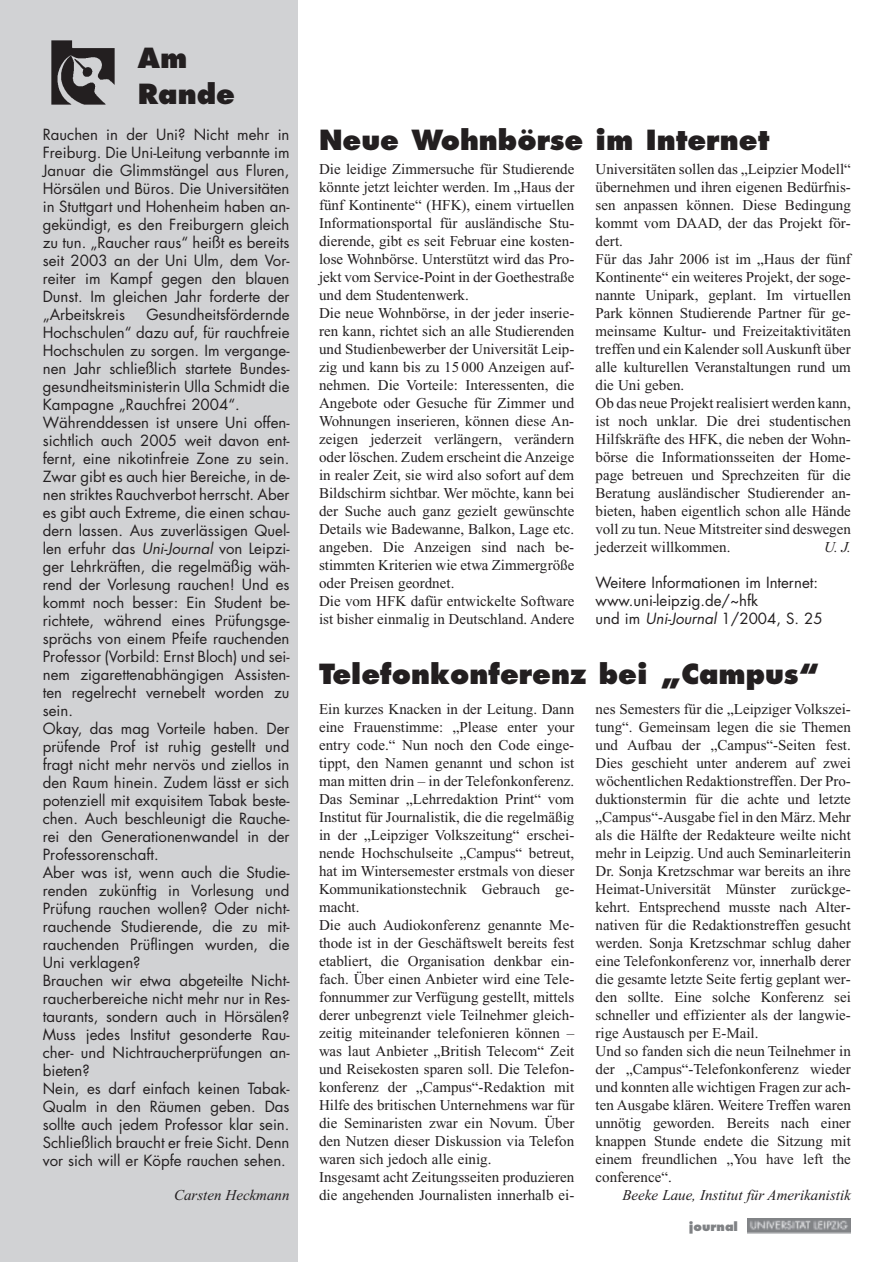
<style>
.page{position:relative;width:893px;height:1262px;background:#fff}
.page>*{position:absolute;margin:0;border:0;box-sizing:border-box;transform-origin:0 0}
.t1{font:800 27px/36px "Futura";color:#231f20}
.t2{font:15px/18px "Times New Roman";color:#231f20}
.t3{font:15px/18px "Futura";color:#231f20}
.t4{font:italic 15px "Times New Roman";color:#231f20}
.t5{font:800 12px "Futura";color:#808285}
.s1{font-style:italic}
</style>
<div class="page">
<div style="left:747px;top:1218px;width:103px;height:16px;background:#c7c8ca"></div>
<img style="left:747px;top:1218px;width:103px;height:15px">
<div style="left:0;top:0;width:298px;height:1261px;background:#d1d2d4"></div>
<img style="left:51px;top:41px;width:64px;height:63px">
<h1 class="t1" style="left:138px;top:42px;width:99px">Am<br>Rande</h1>
<p class="t3" style="left:43px;top:127px;width:248px;text-align:justify">Rauchen in der Uni? Nicht mehr in Freiburg. Die Uni-Leitung verbannte im Januar die Glimmstängel aus Fluren, Hörsälen und Büros. Die Universitäten in Stuttgart und Hohenheim haben an&shy;gekündigt, es den Freiburgern gleich zu tun. „Raucher raus“ heißt es bereits seit 2003 an der Uni Ulm, dem Vor&shy;reiter im Kampf gegen den blauen Dunst. Im gleichen Jahr forderte der „Arbeitskreis</p>
<p class="t3" style="left:43px;top:307px;width:248px;text-indent:104px">Gesundheitsfördernde Hochschulen“ dazu auf, für rauchfreie Hochschulen zu sorgen. Im vergange&shy;nen Jahr schließlich startete Bundes&shy;gesundheitsministerin Ulla Schmidt die Kampagne „Rauchfrei 2004“.<br>Währenddessen ist unsere Uni offen&shy;sichtlich auch 2005 weit davon ent&shy;fernt, eine nikotinfreie Zone zu sein.<br>Zwar gibt es auch hier Bereiche, in de&shy;nen striktes Rauchverbot herrscht. Aber es gibt auch Extreme, die einen schau&shy;dern lassen. Aus zuverlässigen Quel&shy;len erfuhr das <span class="s1">Uni-Journal</span> von Leipzi&shy;ger Lehrkräften, die regelmäßig wäh&shy;rend der Vorlesung rauchen! Und es kommt noch besser: Ein Student be&shy;richtete, während eines Prüfungsge&shy;sprächs von einem Pfeife rauchenden Professor (Vorbild: Ernst Bloch) und sei&shy;nem zigarettenabhängigen Assisten&shy;ten regelrecht vernebelt worden zu sein.<br>Okay, das mag Vorteile haben. Der prüfende Prof ist ruhig gestellt und fragt nicht mehr nervös und ziellos in den Raum hinein. Zudem lässt er sich potenziell mit exquisitem Tabak beste&shy;chen. Auch beschleunigt die Rauche&shy;rei den Generationenwandel in der Professorenschaft.<br>Aber was ist, wenn auch die Studie&shy;renden zukünftig in Vorlesung und Prüfung rauchen wollen? Oder nicht&shy;rauchende Studierende, die zu mit&shy;rauchenden Prüflingen wurden, die Uni verklagen?<br>Brauchen wir etwa abgeteilte Nicht&shy;raucherbereiche nicht mehr nur in Res&shy;taurants, sondern auch in Hörsälen?<br>Muss jedes Institut gesonderte Rau&shy;cher- und Nichtraucherprüfungen an&shy;bieten?<br>Nein, es darf einfach keinen Tabak-Qualm in den Räumen geben. Das sollte auch jedem Professor klar sein.<br>Schließlich braucht er freie Sicht. Denn vor sich will er Köpfe rauchen sehen.</p>
<p class="t4" style="left:174px;top:1190px;width:117px">Carsten Heckmann</p>
<h1 class="t1" style="left:319px;top:123px;width:452px">Neue Wohnbörse im Internet</h1>
<p class="t2" style="left:319px;top:161px;width:257px">Die leidige Zimmersuche für Studierende könnte jetzt leichter werden. Im „Haus der fünf Kontinente“ (HFK), einem virtuellen Informationsportal für ausländische Stu&shy;dierende, gibt es seit Februar eine kosten&shy;lose Wohnbörse. Unterstützt wird das Pro&shy;jekt vom Service-Point in der Goethestraße und dem Studentenwerk.<br>Die neue Wohnbörse, in der jeder inserie&shy;ren kann, richtet sich an alle Studierenden und Studienbewerber der Universität Leip&shy;zig und kann bis zu 15 000 Anzeigen auf&shy;nehmen. Die Vorteile: Interessenten, die Angebote oder Gesuche für Zimmer und Wohnungen inserieren, können diese An&shy;zeigen jederzeit verlängern, verändern oder löschen. Zudem erscheint die Anzeige in realer Zeit, sie wird also sofort auf dem Bildschirm sichtbar. Wer möchte, kann bei der Suche auch ganz gezielt gewünschte Details wie Badewanne, Balkon, Lage etc. angeben. Die Anzeigen sind nach be&shy;stimmten Kriterien wie etwa Zimmergröße oder Preisen geordnet.<br>Die vom HFK dafür entwickelte Software ist bisher einmalig in Deutschland. Andere</p>
<p class="t2" style="left:595px;top:161px;width:257px">Universitäten sollen das „Leipzier Modell“ übernehmen und ihren eigenen Bedürfnis&shy;sen anpassen können. Diese Bedingung kommt vom DAAD, der das Projekt för&shy;dert.<br>Für das Jahr 2006 ist im „Haus der fünf Kontinente“ ein weiteres Projekt, der soge&shy;nannte Unipark, geplant. Im virtuellen Park können Studierende Partner für ge&shy;meinsame Kultur- und Freizeitaktivitäten treffen und ein Kalender soll Auskunft über alle kulturellen Veranstaltungen rund um die Uni geben.<br>Ob das neue Projekt realisiert werden kann, ist noch unklar. Die drei studentischen Hilfskräfte des HFK, die neben der Wohn&shy;börse die Informationsseiten der Home&shy;page betreuen und Sprechzeiten für die Beratung ausländischer Studierender an&shy;bieten, haben eigentlich schon alle Hände voll zu tun. Neue Mitstreiter sind deswegen jederzeit willkommen.</p>
<p class="t4" style="left:824px;top:542px;width:28px">U. J.</p>
<p class="t3" style="left:595px;top:575px;width:228px">Weitere Informationen im Internet: www.uni-leipzig.de/~hfk<br>und im <span class="s1">Uni-Journal</span> 1/2004, S. 25</p>
<h1 class="t1" style="left:319px;top:658px;width:502px">Telefonkonferenz bei „Campus“</h1>
<p class="t2" style="left:319px;top:701px;width:257px">Ein kurzes Knacken in der Leitung. Dann eine Frauenstimme: „Please enter your entry code.“ Nun noch den Code einge&shy;tippt, den Namen genannt und schon ist man mitten drin – in der Telefonkonferenz.<br>Das Seminar „Lehrredaktion Print“ vom Institut für Journalistik, die die regelmäßig in der „Leipziger Volkszeitung“ erschei&shy;nende Hochschulseite „Campus“ betreut, hat im Wintersemester erstmals von dieser Kommunikationstechnik Gebrauch ge&shy;macht.<br>Die auch Audiokonferenz genannte Me&shy;thode ist in der Geschäftswelt bereits fest etabliert, die Organisation denkbar ein&shy;fach. Über einen Anbieter wird eine Tele&shy;fonnummer zur Verfügung gestellt, mittels derer unbegrenzt viele Teilnehmer gleich&shy;zeitig miteinander telefonieren können – was laut Anbieter „British Telecom“ Zeit und Reisekosten sparen soll. Die Telefon&shy;konferenz der „Campus“-Redaktion mit Hilfe des britischen Unternehmens war für die Seminaristen zwar ein Novum. Über den Nutzen dieser Diskussion via Telefon waren sich jedoch alle einig.<br>Insgesamt acht Zeitungsseiten produzieren die angehenden Journalisten innerhalb ei-</p>
<p class="t2" style="left:595px;top:701px;width:257px">nes Semesters für die „Leipziger Volkszei&shy;tung“. Gemeinsam legen die sie Themen und Aufbau der „Campus“-Seiten fest.<br>Dies geschieht unter anderem auf zwei wöchentlichen Redaktionstreffen. Der Pro&shy;duktionstermin für die achte und letzte „Campus“-Ausgabe fiel in den März. Mehr als die Hälfte der Redakteure weilte nicht mehr in Leipzig. Und auch Seminarleiterin Dr. Sonja Kretzschmar war bereits an ihre Heimat-Universität Münster zurückge&shy;kehrt. Entsprechend musste nach Alter&shy;nativen für die Redaktionstreffen gesucht werden. Sonja Kretzschmar schlug daher eine Telefonkonferenz vor, innerhalb derer die gesamte letzte Seite fertig geplant wer&shy;den sollte. Eine solche Konferenz sei schneller und effizienter als der langwie&shy;rige Austausch per E-Mail.<br>Und so fanden sich die neun Teilnehmer in der „Campus“-Telefonkonferenz wieder und konnten alle wichtigen Fragen zur ach&shy;ten Ausgabe klären. Weitere Treffen waren unnötig geworden. Bereits nach einer knappen Stunde endete die Sitzung mit einem freundlichen „You have left the conference“.</p>
<p class="t4" style="left:622px;top:1190px;width:230px">Beeke Laue, Institut für Amerikanistik</p>
<p class="t5" style="left:689px;top:1220px;width:51px">journal</p>
</div>
